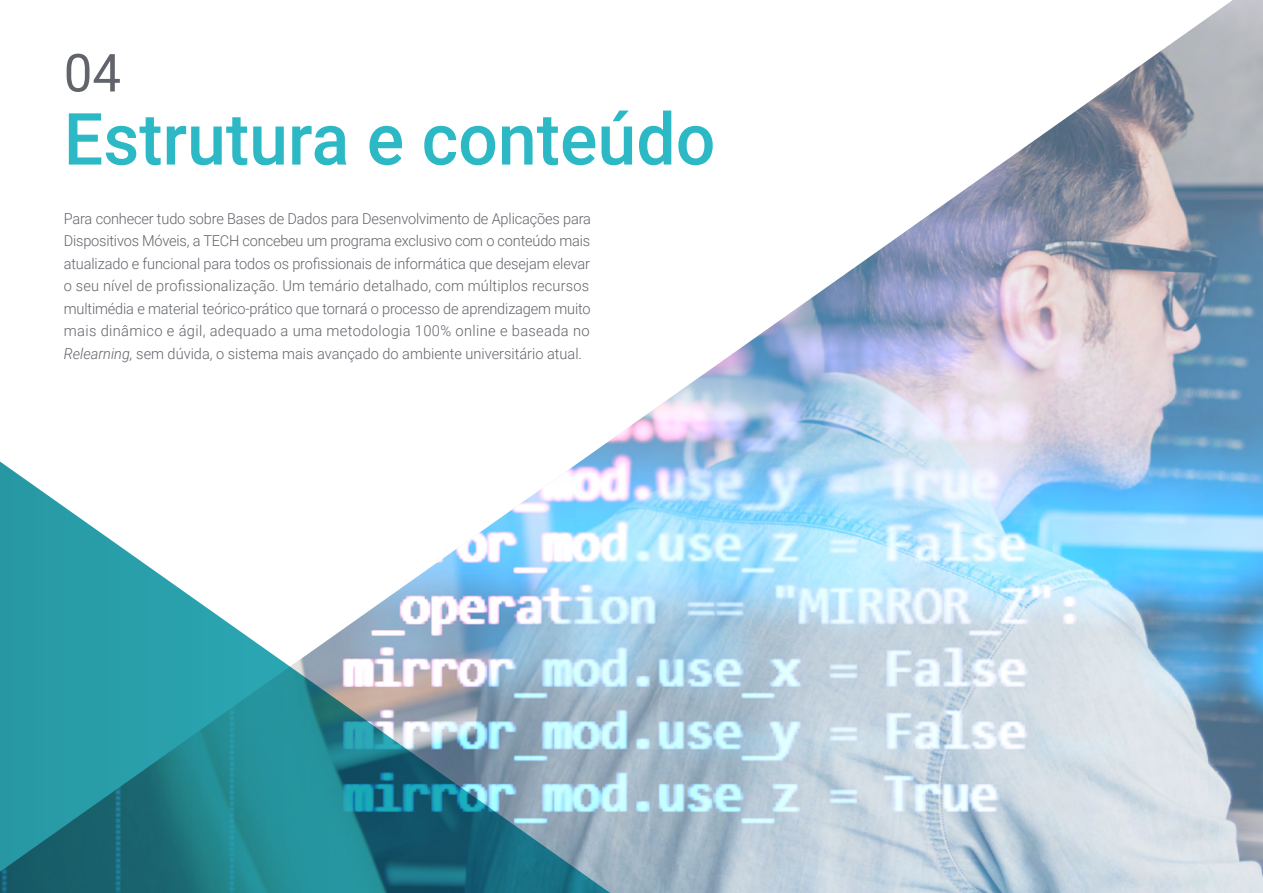
<style>
.page{position:relative;width:1263px;height:893px;background:#fff}
.page>*{position:absolute;margin:0;border:0;box-sizing:border-box;transform-origin:0 0}
.t1{font:500 72px "Roboto";color:#2db8c5}
.t2{font:52.5px "Roboto";color:#61646a}
.t3{font:300 15px/22.5px "Roboto";letter-spacing:-.01em;color:#61646a}
.s1{font-style:italic}
</style>
<div class="page">
<img style="left:602px;top:0;width:661px;height:893px">
<svg style="left:0;top:446px;width:640px;height:447px"></svg>
<h2 class="t2" style="left:64px;top:36px;width:59px">04</h2>
<h1 class="t1" style="left:64px;top:89px;width:653px">Estrutura e conteúdo</h1>
<p class="t3" style="left:64px;top:207px;width:529px">Para conhecer tudo sobre Bases de Dados para Desenvolvimento de Aplicações para Dispositivos Móveis, a TECH concebeu um programa exclusivo com o conteúdo mais atualizado e funcional para todos os profissionais de informática que desejam elevar o seu nível de profissionalização. Um temário detalhado, com múltiplos recursos multimédia e material teórico-prático que tornará o processo de aprendizagem muito mais dinâmico e ágil, adequado a uma metodologia 100% online e baseada no <span class="s1">Relearning,</span> sem dúvida, o sistema mais avançado do ambiente universitário atual.</p>
</div>
